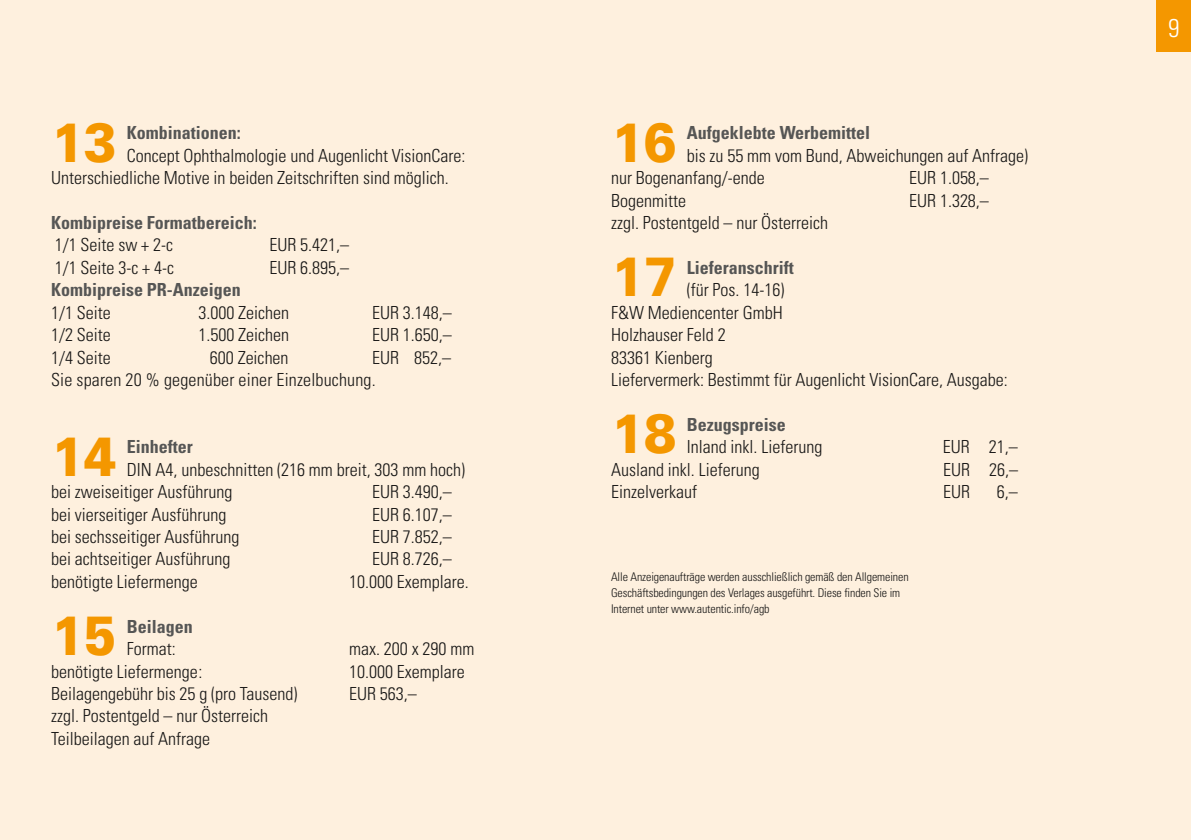
<style>
.page{position:relative;width:1191px;height:840px;background:#fff}
.page>*{position:absolute;margin:0;border:0;box-sizing:border-box;transform-origin:0 0}
.t1{font:900 55.4px "Univers";color:#f49700;scale:.88 1}
.t2{font:300 condensed 25.6px "Univers";color:#fff}
.t3{font:300 condensed 18px/22.4px "Univers";color:#181716}
.t4{font:700 condensed 18px "Univers";color:#565655}
.t5{font:300 condensed 12px/16px "Univers";letter-spacing:-.01em;color:#181716}
</style>
<div class="page">
<div style="left:0;top:0;width:1191px;height:839px;background:#fef0de"></div>
<div style="left:1157px;top:0;width:34px;height:51px;background:#f49700"></div>
<h1 class="t1" style="left:51px;top:107px;width:76px">13</h1>
<p class="t4" style="left:127px;top:122px;width:116px">Kombinationen:</p>
<p class="t3" style="left:51px;top:144px;width:416px;text-indent:76px">Concept Ophthalmologie und Augenlicht VisionCare:<br>Unterschiedliche Motive in beiden Zeitschriften sind möglich.</p>
<p class="t4" style="left:51px;top:211px;width:207px">Kombipreise Formatbereich:</p>
<p class="t3" style="left:55px;top:233px;width:120px">1/1 Seite sw + 2-c</p>
<p class="t3" style="left:269px;top:233px;width:81px">EUR 5.421,–</p>
<p class="t3" style="left:55px;top:256px;width:121px">1/1 Seite 3-c + 4-c</p>
<p class="t3" style="left:269px;top:256px;width:81px">EUR 6.895,–</p>
<p class="t4" style="left:51px;top:279px;width:191px">Kombipreise PR-Anzeigen</p>
<p class="t3" style="left:51px;top:301px;width:61px">1/1 Seite</p>
<p class="t3" style="left:198px;top:301px;width:92px">3.000 Zeichen</p>
<p class="t3" style="left:372px;top:301px;width:81px">EUR 3.148,–</p>
<p class="t3" style="left:51px;top:323px;width:61px">1/2 Seite</p>
<p class="t3" style="left:198px;top:323px;width:92px">1.500 Zeichen</p>
<p class="t3" style="left:372px;top:323px;width:81px">EUR 1.650,–</p>
<p class="t3" style="left:51px;top:345px;width:61px">1/4 Seite</p>
<p class="t3" style="left:210px;top:345px;width:80px">600 Zeichen</p>
<p class="t3" style="left:51px;top:345px;width:402px;text-indent:321px">EUR 852,–<br>Sie sparen 20 % gegenüber einer Einzelbuchung.</p>
<h1 class="t1" style="left:51px;top:421px;width:76px">14</h1>
<p class="t4" style="left:127px;top:435px;width:68px">Einhefter</p>
<p class="t3" style="left:51px;top:457px;width:416px;text-indent:76px">DIN A4, unbeschnitten (216 mm breit, 303 mm hoch) bei zweiseitiger Ausführung</p>
<p class="t3" style="left:372px;top:480px;width:81px">EUR 3.490,–</p>
<p class="t3" style="left:51px;top:502px;width:177px">bei vierseitiger Ausführung</p>
<p class="t3" style="left:372px;top:502px;width:81px">EUR 6.107,–</p>
<p class="t3" style="left:51px;top:525px;width:190px">bei sechsseitiger Ausführung</p>
<p class="t3" style="left:372px;top:525px;width:81px">EUR 7.852,–</p>
<p class="t3" style="left:51px;top:547px;width:181px">bei achtseitiger Ausführung</p>
<p class="t3" style="left:372px;top:547px;width:81px">EUR 8.726,–</p>
<p class="t3" style="left:51px;top:569px;width:148px">benötigte Liefermenge</p>
<p class="t3" style="left:349px;top:569px;width:121px">10.000 Exemplare.</p>
<h1 class="t1" style="left:51px;top:600px;width:76px">15</h1>
<p class="t4" style="left:127px;top:615px;width:68px">Beilagen</p>
<p class="t3" style="left:127px;top:637px;width:50px">Format:</p>
<p class="t3" style="left:349px;top:637px;width:127px">max. 200 x 290 mm</p>
<p class="t3" style="left:51px;top:659px;width:153px">benötigte Liefermenge:</p>
<p class="t3" style="left:349px;top:659px;width:117px">10.000 Exemplare</p>
<p class="t3" style="left:51px;top:681px;width:248px">Beilagengebühr bis 25 g (pro Tausend)</p>
<p class="t3" style="left:349px;top:681px;width:69px">EUR 563,–</p>
<p class="t3" style="left:51px;top:704px;width:219px">zzgl. Postentgeld – nur Österreich<br>Teilbeilagen auf Anfrage</p>
<h1 class="t1" style="left:611px;top:107px;width:76px">16</h1>
<p class="t4" style="left:687px;top:122px;width:185px">Aufgeklebte Werbemittel</p>
<p class="t3" style="left:611px;top:144px;width:418px;text-indent:76px">bis zu 55 mm vom Bund, Abweichungen auf Anfrage) nur Bogenanfang/-ende</p>
<p class="t3" style="left:909px;top:166px;width:81px">EUR 1.058,–</p>
<p class="t3" style="left:611px;top:189px;width:76px">Bogenmitte</p>
<p class="t3" style="left:909px;top:189px;width:81px">EUR 1.328,–</p>
<p class="t3" style="left:611px;top:211px;width:219px">zzgl. Postentgeld – nur Österreich</p>
<h1 class="t1" style="left:611px;top:242px;width:76px">17</h1>
<p class="t4" style="left:687px;top:256px;width:108px">Lieferanschrift</p>
<p class="t3" style="left:611px;top:278px;width:398px;text-indent:76px">(für Pos. 14-16)<br>F&amp;W Mediencenter GmbH<br>Holzhauser Feld 2<br>83361 Kienberg<br>Liefervermerk: Bestimmt für Augenlicht VisionCare, Ausgabe:</p>
<h1 class="t1" style="left:611px;top:399px;width:76px">18</h1>
<p class="t4" style="left:687px;top:413px;width:100px">Bezugspreise</p>
<p class="t3" style="left:687px;top:435px;width:137px">Inland inkl. Lieferung</p>
<p class="t3" style="left:942px;top:435px;width:76px">EUR 21,–</p>
<p class="t3" style="left:611px;top:457px;width:150px">Ausland inkl. Lieferung</p>
<p class="t3" style="left:943px;top:457px;width:76px">EUR 26,–</p>
<p class="t3" style="left:611px;top:480px;width:87px">Einzelverkauf</p>
<p class="t3" style="left:943px;top:480px;width:28px">EUR</p>
<p class="t3" style="left:996px;top:480px;width:22px">6,–</p>
<p class="t5" style="left:611px;top:568px;width:299px">Alle Anzeigenaufträge werden ausschließlich gemäß den Allgemeinen<br>Geschäftsbedingungen des Verlages ausgeführt. Diese finden Sie im<br>Internet unter www.autentic.info/agb</p>
<h2 class="t2" style="left:1168px;top:13px;width:13px">9</h2>
</div>
